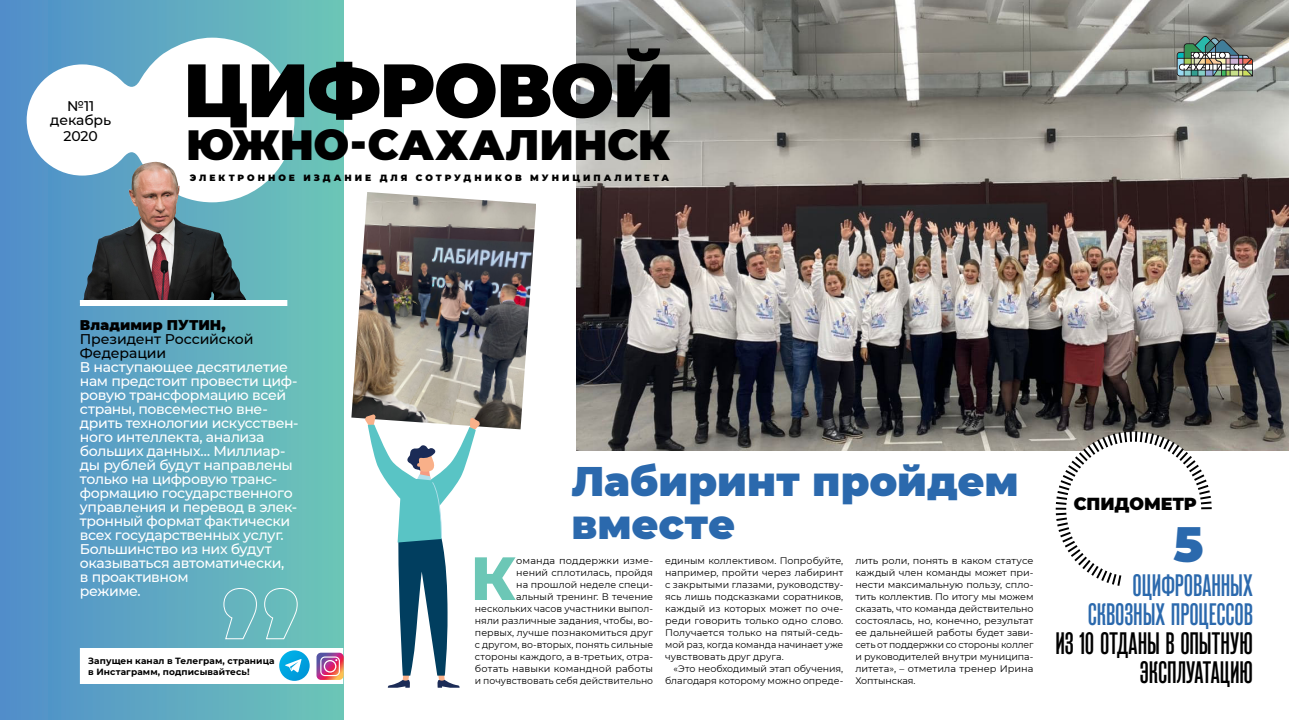
<style>
.page{position:relative;width:1289px;height:720px;background:#fff}
.page>*{position:absolute;margin:0;border:0;box-sizing:border-box;transform-origin:0 0}
.t1{font:900 75.3px "Montserrat";letter-spacing:-.015em;color:#000}
.t2{font:800 60.9px "Montserrat";color:#6cc7b6}
.t3{font:900 48.5px "Montserrat";color:#2b69ad}
.head_tem_vremenem{font:900 42.2px "Montserrat";letter-spacing:-.01em;color:#000}
.head_tem_vremenem-2{font:900 41px/43.6px "Montserrat";color:#2b69ad}
.head_tem_vremenem-3{font:31px/29px "Reforma Grotesk Medium C";letter-spacing:-.005em;color:#000;text-align:right}
.head_tem_vremenem-4{font:900 17.4px "Montserrat";letter-spacing:-.005em;color:#000}
.head_tem_vremenem-5{font:500 14.1px/14px "Montserrat";letter-spacing:-.025em;color:#fff}
.head_tem_vremenem-6{font:500 14.1px/14px "Montserrat";letter-spacing:-.01em;color:#000}
.head_tem_vremenem-7{font:900 14.1px "Montserrat";letter-spacing:.01em;color:#000}
.t4{font:500 14px/16px "Montserrat";letter-spacing:-.01em;color:#000;text-align:center}
.t5{font:9.5px/12px "Montserrat";color:#000;text-align:right}
.head_tem_vremenem-8{font:700 9px/11px "Montserrat";letter-spacing:.015em;color:#000}
.head_tem_vremenem-9{font:900 9px "Montserrat";letter-spacing:.33em;color:#000}
.s1{color:#2b69ad}
</style>
<div class="page">
<img style="left:576px;top:0;width:713px;height:451px">
<div style="left:0;top:0;width:343px;height:720px;background:linear-gradient(to right,#508dcb,#6dc6b7)"></div>
<img style="left:27px;top:38px;width:267px;height:164px">
<div style="left:80px;top:648px;width:263px;height:36px;background:#fff"></div>
<svg style="left:279px;top:648px;width:65px;height:34px"></svg>
<svg style="left:1177px;top:36px;width:76px;height:40px"></svg>
<svg style="left:1054px;top:429px;width:160px;height:157px"></svg>
<svg style="left:223px;top:588px;width:75px;height:52px"></svg>
<img style="left:80px;top:162px;width:168px;height:138px">
<div style="left:80px;top:300px;width:207px;height:6px;background:#fff"></div>
<img style="left:351px;top:192px;width:185px;height:237px">
<svg style="left:365px;top:414px;width:115px;height:274px"></svg>
<p class="t4" style="left:67px;top:98px;width:29px">№11</p>
<p class="t4" style="left:50px;top:112px;width:62px">декабрь<br>2020</p>
<p class="t1" style="left:183px;top:34px;width:492px">ЦИФРОВОЙ</p>
<p class="head_tem_vremenem" style="left:186px;top:114px;width:486px">ЮЖНО-САХАЛИНСК</p>
<p class="head_tem_vremenem-9" style="left:190px;top:171px;width:481px">ЭЛЕКТРОННОЕ ИЗДАНИЕ ДЛЯ СОТРУДНИКОВ МУНИЦИПАЛИТЕТА</p>
<p class="head_tem_vremenem-7" style="left:80px;top:314px;width:147px">Владимир ПУТИН,</p>
<p class="head_tem_vremenem-6" style="left:80px;top:331px;width:175px">Президент Российской<br>Федерации</p>
<p class="head_tem_vremenem-5" style="left:80px;top:359px;width:220px">В наступающее десятилетие нам предстоит провести циф&shy;ровую трансформацию всей страны, повсеместно вне&shy;дрить технологии искусствен&shy;ного интеллекта, анализа больших данных… Миллиар&shy;ды рублей будут направлены только на цифровую транс&shy;формацию государственного управления и перевод в элек&shy;тронный формат фактически всех государственных услуг.<br>Большинство из них будут оказываться автоматически,<br>в проактивном<br>режиме.</p>
<p class="head_tem_vremenem-8" style="left:88px;top:655px;width:188px">Запущен канал в Телеграм, страница в Инстаграмм, подписывайтесь!</p>
<p class="head_tem_vremenem-2" style="left:572px;top:457px;width:449px">Лабиринт пройдем вместе</p>
<p class="t5" style="left:475px;top:554px;width:180px">оманда поддержки изме-<br>нений сплотилась, пройдя<br>на прошлой неделе специ-<br>альный тренинг. В течение нескольких часов участники выпол&shy;няли различные задания, чтобы, во&shy;первых, лучше познакомиться друг с другом, во-вторых, понять сильные стороны каждого, а в-третьих, отра&shy;ботать навыки командной работы и почувствовать себя действительно</p>
<p class="t5" style="left:665px;top:554px;width:180px;text-align:justify">единым коллективом. Попробуйте, например, пройти через лабиринт с закрытыми глазами, руководству&shy;ясь лишь подсказками соратников, каждый из которых может по оче&shy;реди говорить только одно слово.<br>Получается только на пятый-седь&shy;мой раз, когда команда начинает уже чувствовать друг друга.</p>
<p class="t2" style="left:471px;top:534px;width:47px">К</p>
<p class="t5" style="left:665px;top:662px;width:180px">«Это необходимый этап обучения, благодаря которому можно опреде-</p>
<p class="t5" style="left:855px;top:554px;width:180px;text-align:justify">лить роли, понять в каком статусе каждый член команды может при&shy;нести максимальную пользу, спло&shy;тить коллектив. По итогу мы можем сказать, что команда действительно состоялась, но, конечно, результат ее дальнейшей работы будет зави&shy;сеть от поддержки со стороны коллег и руководителей внутри муниципа&shy;литета», – отметила тренер Ирина Хоптынская.</p>
<p class="head_tem_vremenem-4" style="left:1074px;top:490px;width:124px">СПИДОМЕТР</p>
<p class="t3" style="left:1173px;top:509px;width:32px">5</p>
<p class="head_tem_vremenem-3" style="left:1055px;top:570px;width:199px"><span class="s1">ОЦИФРОВАННЫХ<br>СКВОЗНЫХ ПРОЦЕССОВ<br></span>ИЗ 10 ОТДАНЫ В ОПЫТНУЮ<br>ЭКСПЛУАТАЦИЮ</p>
</div>
